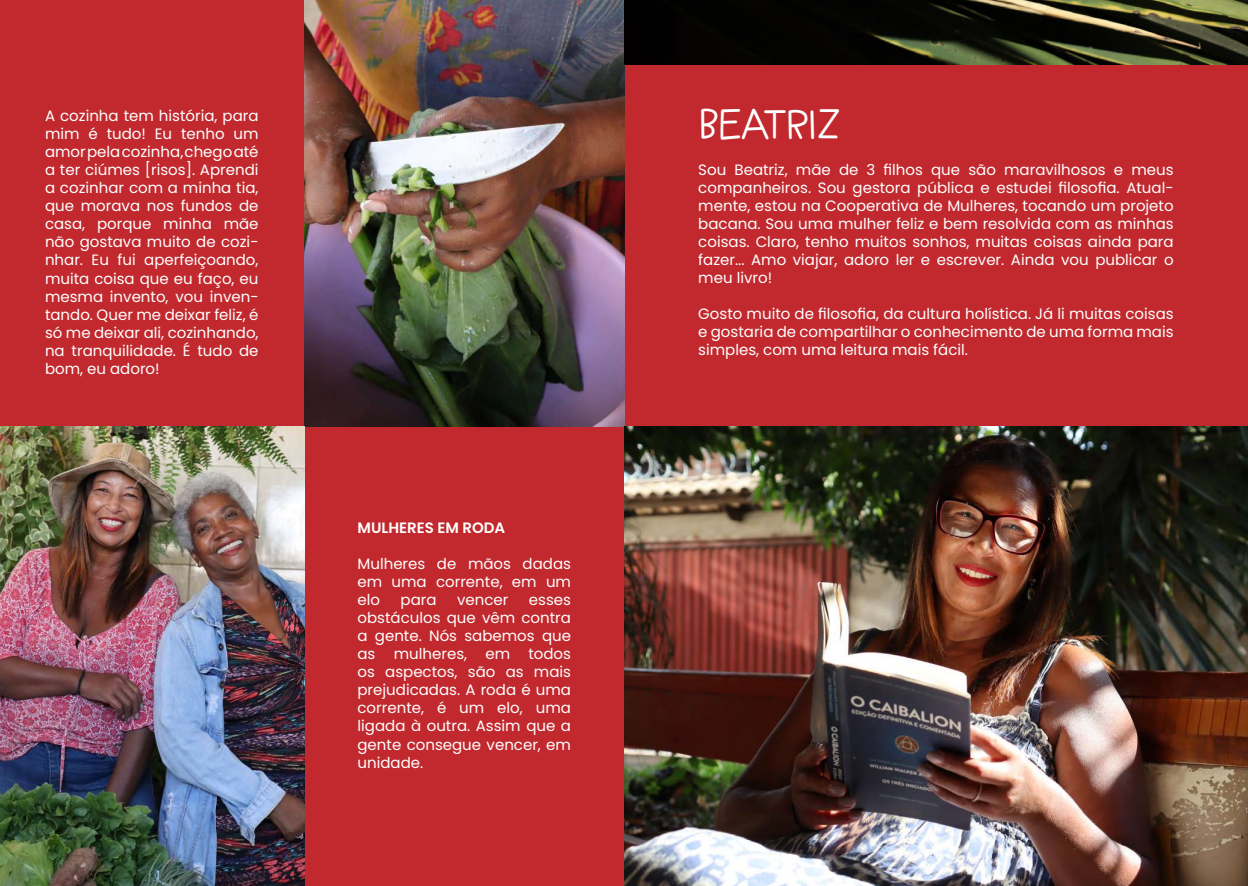
<style>
.page{position:relative;width:1248px;height:886px;background:#fff}
.page>*{position:absolute;margin:0;border:0;box-sizing:border-box;transform-origin:0 0}
.t1{font:700 43.88px "Springwood Line";color:#fff}
.t2{font:15px/18px "Poppins";color:#fff;text-align:justify}
.t3{font:600 15px "Poppins";color:#fff}
</style>
<div class="page">
<div style="left:0;top:0;width:1247px;height:886px;background:#c1292e"></div>
<img style="left:304px;top:0;width:320px;height:427px">
<img style="left:624px;top:0;width:623px;height:64px">
<img style="left:0;top:427px;width:304px;height:459px">
<img style="left:624px;top:427px;width:623px;height:459px">
<p class="t2" style="left:45px;top:107px;width:215px">A cozinha tem história, para mim é tudo! Eu tenho um amor pela cozinha, chego até a ter ciúmes [risos]. Aprendi a cozinhar com a minha tia, que morava nos fundos de casa, porque minha mãe não gostava muito de cozi&shy;nhar. Eu fui aperfeiçoando, muita coisa que eu faço, eu mesma invento, vou inven&shy;tando. Quer me deixar feliz, é só me deixar ali, cozinhando, na tranquilidade. É tudo de bom, eu adoro!</p>
<p class="t3" style="left:357px;top:519px;width:149px">MULHERES EM RODA</p>
<p class="t2" style="left:357px;top:555px;width:215px">Mulheres de mãos dadas em uma corrente, em um elo</p>
<p class="t2" style="left:400px;top:591px;width:38px">para</p>
<p class="t2" style="left:457px;top:591px;width:53px">vencer</p>
<p class="t2" style="left:357px;top:591px;width:215px;text-indent:171px">esses obstáculos que vêm contra a gente. Nós sabemos que as mulheres, em todos os aspectos, são as mais prejudicadas. A roda é uma corrente, é um elo, uma ligada à outra. Assim que a gente consegue vencer, em unidade.</p>
<h1 class="t1" style="left:699px;top:98px;width:144px">BEATRIZ</h1>
<p class="t2" style="left:698px;top:161px;width:477px">Sou Beatriz, mãe de 3 filhos que são maravilhosos e meus companheiros. Sou gestora pública e estudei filosofia. Atual&shy;mente, estou na Cooperativa de Mulheres, tocando um projeto bacana. Sou uma mulher feliz e bem resolvida com as minhas coisas. Claro, tenho muitos sonhos, muitas coisas ainda para fazer... Amo viajar, adoro ler e escrever. Ainda vou publicar o meu livro!</p>
<p class="t2" style="left:698px;top:305px;width:477px">Gosto muito de filosofia, da cultura holística. Já li muitas coisas e gostaria de compartilhar o conhecimento de uma forma mais simples, com uma leitura mais fácil.</p>
</div>
